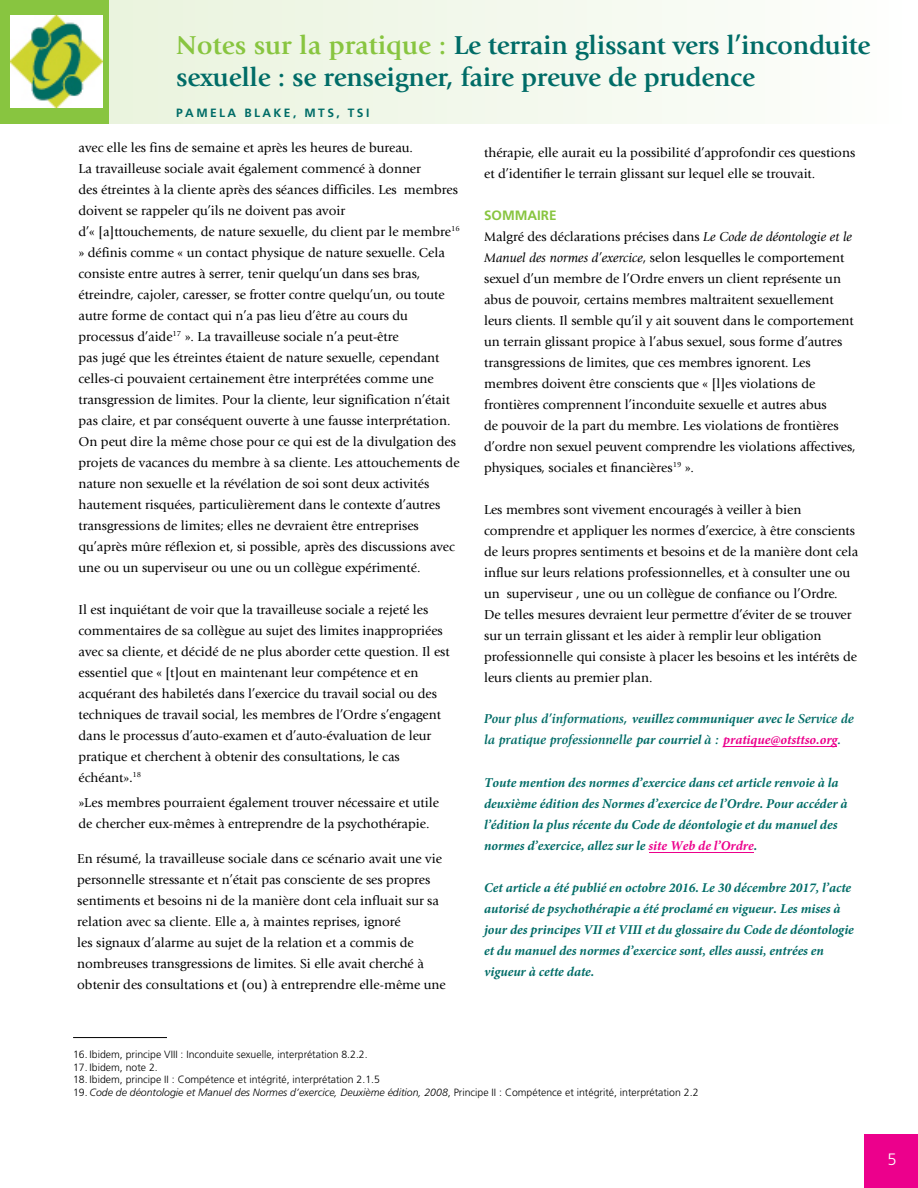
<style>
.page{position:relative;width:918px;height:1188px;background:#fff}
.page>*{position:absolute;margin:0;border:0;box-sizing:border-box;transform-origin:0 0}
.t1{font:700 27px/32.4px "Giovanni Std";letter-spacing:-.01em;color:#006c67}
.t2{font:300 16.5px "Frutiger LT Std";color:#fff}
.t3{font:13.5px/21px "Giovanni Std";color:#000}
.t4{font:italic 700 13.5px/21px "Minion Pro";color:#006c67}
.t5{font:italic 700 13.5px/20.9px "Giovanni Std";color:#006c67}
.t6{font:700 13.5px "Frutiger LT Std";color:#88c540}
.t7{font:700 12px "Frutiger LT Std";letter-spacing:.2em;color:#006c67}
.t8{font:300 10.5px "Frutiger LT Std";color:#000}
.t9{font:italic 300 10.5px "Frutiger LT Std";color:#000}
.s1{color:#88c540}
.s2{font-family:"Minion Pro"}
.s3{font-style:italic}
.s4{font-family:"Minion Pro";color:#ec008c}
.s5{color:#ec008c}
.s6{font-style:normal}
</style>
<div class="page">
<div style="left:865px;top:1135px;width:53px;height:53px;background:#ec008c"></div>
<div style="left:0;top:0;width:123px;height:124px;background:#88c540"></div>
<div style="left:110px;top:0;width:808px;height:124px;background:linear-gradient(to right,#e9f3dd,#fefefd)"></div>
<hr style="left:649px;top:852px;width:104px;height:1px;background:#ec008c">
<hr style="left:724px;top:746px;width:113px;height:1px;background:#ec008c">
<hr style="left:73px;top:1037px;width:94px;height:1px;background:#000">
<img style="left:11px;top:16px;width:91px;height:91px">
<h1 class="t1" style="left:176px;top:29px;width:696px"><span class="s1">Notes sur la pratique :</span> Le terrain glissant vers l’inconduite sexuelle : se renseigner, faire preuve de prudence</h1>
<p class="t7" style="left:176px;top:106px;width:195px">PAMELA BLAKE, MTS, TSI</p>
<p class="t3" style="left:79px;top:137px;width:383px">avec elle les fins de semaine et après les heures de bureau.<br>La travailleuse sociale avait également commencé à donner<br>des étreintes à la cliente après des séances difficiles. Les membres doivent se rappeler qu’ils ne doivent pas avoir<br>d’« [a]ttouchements, de nature sexuelle, du client par le membre<sup>16 </sup>» définis comme « un contact physique de nature sexuelle. Cela consiste entre autres à serrer, tenir quelqu’un dans ses bras, étreindre, cajoler, caresser, se frotter contre quelqu’un, ou toute autre forme de contact qui n’a pas lieu d’être au cours du processus d’aide<sup>17</sup> ». La travailleuse sociale n’a peut-être<br>pas jugé que les étreintes étaient de nature sexuelle, cependant celles-ci pouvaient certainement être interprétées comme une transgression de limites. Pour la cliente, leur signification n’était pas claire, et par conséquent ouverte à une fausse interprétation.<br>On peut dire la même chose pour ce qui est de la divulgation des projets de vacances du membre à sa cliente. Les attouchements de nature non sexuelle et la révélation de soi sont deux activités hautement risquées, particulièrement dans le contexte d’autres transgressions de limites; elles ne devraient être entreprises qu’après mûre réflexion et, si possible, après des discussions avec une ou un superviseur ou une ou un collègue expérimenté.</p>
<p class="t3" style="left:79px;top:599px;width:373px">Il est inquiétant de voir que la travailleuse sociale a rejeté les commentaires de sa collègue au sujet des limites inappropriées avec sa cliente, et décidé de ne plus aborder cette question. Il est essentiel que « [t]out en maintenant leur compétence et en acquérant des habiletés dans l’exercice du travail social ou des techniques de travail social, les membres de l’Ordre s’engagent dans le processus d’auto-examen et d’auto-évaluation de leur pratique et cherchent à obtenir des consultations, le cas échéant<span class="s2">».</span><sup>18</sup></p>
<p class="t3" style="left:79px;top:793px;width:362px">»<span class="s2">L</span>es membres pourraient également trouver nécessaire et utile de chercher eux-mêmes à entreprendre de la psychothérapie.</p>
<p class="t3" style="left:77px;top:848px;width:370px">En résumé, la travailleuse sociale dans ce scénario avait une vie personnelle stressante et n’était pas consciente de ses propres sentiments et besoins ni de la manière dont cela influait sur sa relation avec sa cliente. Elle a, à maintes reprises, ignoré<br>les signaux d’alarme au sujet de la relation et a commis de nombreuses transgressions de limites. Si elle avait cherché à obtenir des consultations et (ou) à entreprendre elle-même une</p>
<p class="t3" style="left:484px;top:142px;width:373px">thérapie, elle aurait eu la possibilité d’approfondir ces questions et d’identifier le terrain glissant sur lequel elle se trouvait.</p>
<p class="t6" style="left:484px;top:207px;width:74px">SOMMAIRE</p>
<p class="t3" style="left:484px;top:226px;width:373px">Malgré des déclarations précises dans <span class="s3">Le Code de déontologie et le Manuel des normes d’exercice</span>, selon lesquelles le comportement sexuel d’un membre de l’Ordre envers un client représente un abus de pouvoir, certains membres maltraitent sexuellement leurs clients. Il semble qu’il y ait souvent dans le comportement un terrain glissant propice à l’abus sexuel, sous forme d’autres transgressions de limites, que ces membres ignorent. Les membres doivent être conscients que « [l]es violations de frontières comprennent l’inconduite sexuelle et autres abus<br>de pouvoir de la part du membre. Les violations de frontières d’ordre non sexuel peuvent comprendre les violations affectives, physiques, sociales et financières<sup>19</sup> ».</p>
<p class="t3" style="left:484px;top:499px;width:376px">Les membres sont vivement encouragés à veiller à bien comprendre et appliquer les normes d’exercice, à être conscients de leurs propres sentiments et besoins et de la manière dont cela influe sur leurs relations professionnelles, et à consulter une ou un superviseur , une ou un collègue de confiance ou l’Ordre.<br>De telles mesures devraient leur permettre d’éviter de se trouver sur un terrain glissant et les aider à remplir leur obligation professionnelle qui consiste à placer les besoins et les intérêts de leurs clients au premier plan.</p>
<p class="t5" style="left:484px;top:709px;width:371px">Pour plus d’informations, <span class="s2">veuillez communiquer avec le</span> Service de la pratique professionnelle <span class="s2">par courriel</span> à : <span class="s4">pratique@otsttso.org</span>.</p>
<p class="t4" style="left:484px;top:772px;width:365px">Toute mention des normes d’exercice dans cet article renvoie à la deuxième édition des Normes d’exercice de l’Ordre. Pour accéder à l’édition la plus récente du Code de déontologie et du manuel des normes d’exercice, allez sur le <span class="s5">site Web de l’Ordre</span>.</p>
<p class="t4" style="left:484px;top:877px;width:371px">Cet article a été publié en octobre 2016. Le 30 décembre 2017, l’acte autorisé de psychothérapie a été proclamé en vigueur. Les mises à jour des principes VII et VIII et du glossaire du Code de déontologie et du manuel des normes d’exercice sont, elles aussi, entrées en vigueur à cette date.</p>
<p class="t8" style="left:73px;top:1049px;width:296px">16. Ibidem, principe VIII : Inconduite sexuelle, interprétation 8.2.2.</p>
<p class="t8" style="left:73px;top:1061px;width:86px">17. Ibidem, note 2.</p>
<p class="t8" style="left:73px;top:1074px;width:308px">18. Ibidem, principe II : Compétence et intégrité, interprétation 2.1.5</p>
<p class="t9" style="left:73px;top:1086px;width:627px"><span class="s6">19.</span> Code de déontologie et Manuel des Normes d’exercice, Deuxième édition, 2008<span class="s6">, Principe II : Compétence et intégrité, interprétation 2.2</span></p>
<p class="t2" style="left:888px;top:1150px;width:11px">5</p>
</div>
